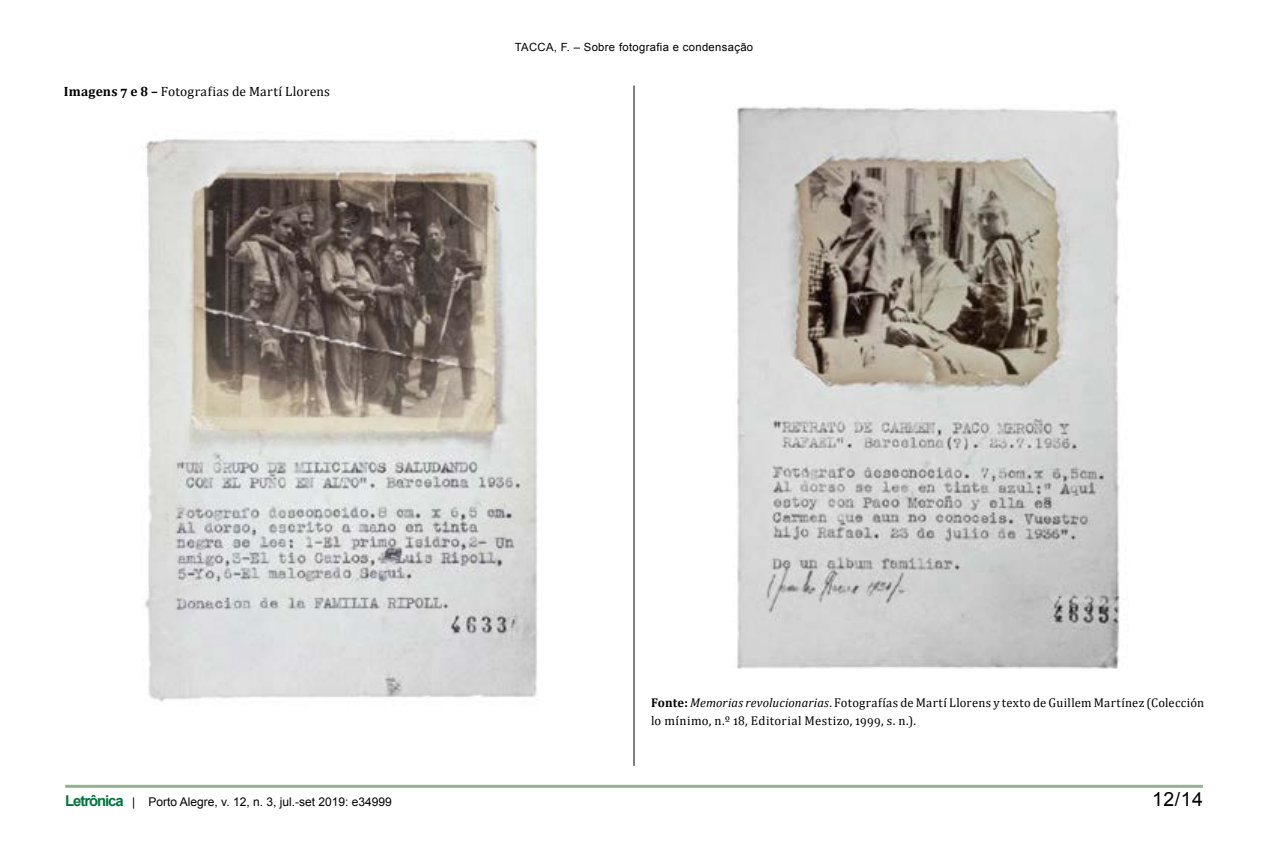
<style>
.page{position:relative;width:1268px;height:851px;background:#fff}
.page>*{position:absolute;margin:0;border:0;box-sizing:border-box;transform-origin:0 0}
.t1{font:19.5px "Arial";color:#000}
.t2{font:13.5px "Cambria";letter-spacing:.025em;color:#000}
.t3{font:12.75px/18px "Cambria";letter-spacing:.03em;color:#000}
.t4{font:12px "Arial";color:#000}
.t5{font:11.25px "Arial";letter-spacing:.03em;color:#000}
.s1{font-weight:700}
.s2{font-style:italic}
.s3{font-weight:700;font-size:14.85px;color:#00753e}
</style>
<div class="page">
<hr style="left:65px;top:784px;width:1137px;height:3px;background:#95b192">
<hr style="left:633px;top:85px;width:1px;height:680px;background:#000">
<img style="left:145px;top:139px;width:393px;height:563px">
<img style="left:737px;top:106px;width:383px;height:563px">
<p class="t2" style="left:64px;top:83px;width:268px"><span class="s1">Imagens 7 e 8 –</span> Fotografias de Martí Llorens</p>
<p class="t5" style="left:515px;top:39px;width:16px">Tacca</p>
<p class="t5" style="left:554px;top:39px;width:201px">, F. – Sobre fotografia e condensação</p>
<p class="t3" style="left:651px;top:693px;width:554px"><span class="s1">Fonte:</span> <span class="s2">Memorias revolucionarias</span>. Fotografías de Martí Llorens y texto de Guillem Martínez (Colección lo mínimo, n.º 18, Editorial Mestizo, 1999, s. n.).</p>
<p class="t4" style="left:65px;top:793px;width:328px"><span class="s3">Letrônica</span> | Porto Alegre, v. 12, n. 3, jul.-set 2019: e34999</p>
<h1 class="t1" style="left:1151px;top:785px;width:52px">12/14</h1>
</div>
